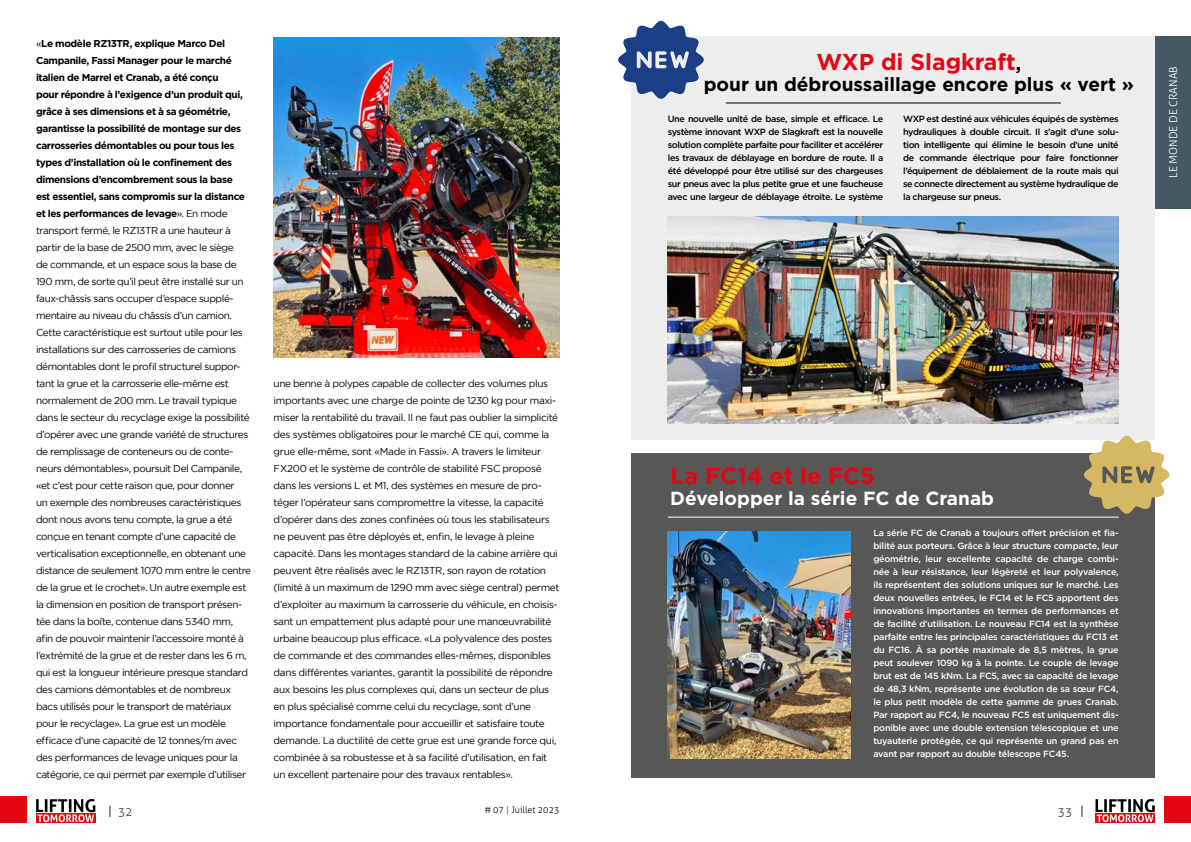
<style>
.page{position:relative;width:1191px;height:842px;background:#fff}
.page>*{position:absolute;margin:0;border:0;box-sizing:border-box;transform-origin:0 0}
.t1{font:700 23px "Gotham";color:#e30613}
.t2{font:700 19px "Gotham";color:#000}
.t3{font:700 19px "Gotham";color:#fff}
.t4{font:300 12px "Aller";color:#3c3c3b}
.t5{font:300 11px "Aller";color:#fff}
.t6{font:10px/17px "Gotham";letter-spacing:-.04em;color:#000}
.t7{font:500 9px/13px "Gotham";letter-spacing:-.02em;color:#fff;text-align:justify}
.t8{font:500 9px/13px "Gotham";letter-spacing:-.04em;color:#000;text-align:justify}
.t9{font:300 9px "Aller";color:#000}
.s1{font-weight:700}
.s2{font-size:19px;color:#000}
.s3{color:#000}
.s4{color:#e30613}
</style>
<div class="page">
<div style="left:36px;top:813px;width:60px;height:10px;background:#e30613"></div>
<svg style="left:36px;top:799px;width:59px;height:23px"></svg>
<div style="left:1095px;top:813px;width:60px;height:10px;background:#e30613"></div>
<svg style="left:1095px;top:799px;width:59px;height:23px"></svg>
<div style="left:631px;top:453px;width:524px;height:324px;background:#575756"></div>
<div style="left:1155px;top:36px;width:36px;height:172px;background:#455963"></div>
<div style="left:1164px;top:797px;width:27px;height:26px;background:#e30613"></div>
<div style="left:0;top:797px;width:26px;height:26px;background:#e30613"></div>
<img style="left:274px;top:37px;width:285px;height:320px">
<div style="left:631px;top:36px;width:524px;height:403px;background:#ededed"></div>
<hr style="left:725px;top:103px;width:335px;height:1px;background:#000">
<hr style="left:668px;top:517px;width:450px;height:1px;background:#fff">
<img style="left:668px;top:216px;width:450px;height:208px">
<img style="left:668px;top:532px;width:182px;height:226px">
<svg style="left:618px;top:21px;width:86px;height:78px"></svg>
<svg style="left:1083px;top:436px;width:86px;height:78px"></svg>
<p class="t6" style="left:36px;top:35px;width:217px">«<span class="s1">Le modèle RZ13TR, explique Marco Del Campanile, Fassi Manager pour le marché italien de Marrel et Cranab, a été conçu<br>pour répondre à l’exigence d’un produit qui, grâce à ses dimensions et à sa géométrie, garantisse la possibilité de montage sur des carrosseries démontables ou pour tous les types d’installation où le confinement des dimensions d’encombrement sous la base<br>est essentiel, sans compromis sur la distance et les performances de levage</span>». En mode transport fermé, le RZ13TR a une hauteur à partir de la base de 2500 mm, avec le siège<br>de commande, et un espace sous la base de 190 mm, de sorte qu’il peut être installé sur un faux-châssis sans occuper d’espace supplé&shy;mentaire au niveau du châssis d’un camion.<br>Cette caractéristique est surtout utile pour les installations sur des carrosseries de camions démontables dont le profil structurel suppor&shy;tant la grue et la carrosserie elle-même est normalement de 200 mm. Le travail typique dans le secteur du recyclage exige la possibilité d’opérer avec une grande variété de structures de remplissage de conteneurs ou de conte&shy;neurs démontables», poursuit Del Campanile, «et c’est pour cette raison que, pour donner<br>un exemple des nombreuses caractéristiques dont nous avons tenu compte, la grue a été conçue en tenant compte d’une capacité de verticalisation exceptionnelle, en obtenant une distance de seulement 1070 mm entre le centre de la grue et le crochet». Un autre exemple est la dimension en position de transport présen&shy;tée dans la boîte, contenue dans 5340 mm, afin de pouvoir maintenir l’accessoire monté à l’extrémité de la grue et de rester dans les 6 m, qui est la longueur intérieure presque standard des camions démontables et de nombreux bacs utilisés pour le transport de matériaux pour le recyclage». La grue est un modèle efficace d’une capacité de 12 tonnes/m avec des performances de levage uniques pour la catégorie, ce qui permet par exemple d’utiliser</p>
<p class="t6" style="left:274px;top:375px;width:287px">une benne à polypes capable de collecter des volumes plus importants avec une charge de pointe de 1230 kg pour maxi&shy;miser la rentabilité du travail. Il ne faut pas oublier la simplicité des systèmes obligatoires pour le marché CE qui, comme la grue elle-même, sont «Made in Fassi». A travers le limiteur FX200 et le système de contrôle de stabilité FSC proposé dans les versions L et M1, des systèmes en mesure de pro&shy;téger l’opérateur sans compromettre la vitesse, la capacité d’opérer dans des zones confinées où tous les stabilisateurs ne peuvent pas être déployés et, enfin, le levage à pleine capacité. Dans les montages standard de la cabine arrière qui peuvent être réalisés avec le RZ13TR, son rayon de rotation (limité à un maximum de 1290 mm avec siège central) permet d’exploiter au maximum la carrosserie du véhicule, en choisis&shy;sant un empattement plus adapté pour une manœuvrabilité urbaine beaucoup plus efficace. «La polyvalence des postes de commande et des commandes elles-mêmes, disponibles dans différentes variantes, garantit la possibilité de répondre aux besoins les plus complexes qui, dans un secteur de plus en plus spécialisé comme celui du recyclage, sont d’une importance fondamentale pour accueillir et satisfaire toute demande. La ductilité de cette grue est une grande force qui, combinée à sa robustesse et à sa facilité d’utilisation, en fait un excellent partenaire pour des travaux rentables».</p>
<h1 class="t1" style="left:816px;top:47px;width:206px">WXP di Slagkraft<span class="s2">,</span></h1>
<h2 class="t2" style="left:704px;top:72px;width:431px">pour un débroussaillage encore plus « vert »</h2>
<p class="t8" style="left:668px;top:112px;width:217px">Une nouvelle unité de base, simple et efficace. Le système innovant WXP de Slagkraft est la nouvelle solution complète parfaite pour faciliter et accélérer les travaux de déblayage en bordure de route. Il a été développé pour être utilisé sur des chargeuses sur pneus avec la plus petite grue et une faucheuse avec une largeur de déblayage étroite. Le système</p>
<p class="t8" style="left:903px;top:112px;width:217px">WXP est destiné aux véhicules équipés de systèmes hydrauliques à double circuit. Il s’agit d’une solu&shy;tion intelligente qui élimine le besoin d’une unité de commande électrique pour faire fonctionner l’équipement de déblaiement de la route mais qui se connecte directement au système hydraulique de la chargeuse sur pneus.</p>
<h1 class="t1" style="left:670px;top:461px;width:206px">La FC14 et le FC5</h1>
<h2 class="t3" style="left:670px;top:486px;width:325px">Développer la série FC de Cranab</h2>
<p class="t7" style="left:873px;top:526px;width:247px">La série FC de Cranab a toujours offert précision et fia&shy;bilité aux porteurs. Grâce à leur structure compacte, leur géométrie, leur excellente capacité de charge combi&shy;née à leur résistance, leur légèreté et leur polyvalence, ils représentent des solutions uniques sur le marché. Les deux nouvelles entrées, le FC14 et le FC5 apportent des innovations importantes en termes de performances et de facilité d’utilisation. Le nouveau FC14 est la synthèse parfaite entre les principales caractéristiques du FC13 et du FC16. À sa portée maximale de 8,5 mètres, la grue peut soulever 1090 kg à la pointe. Le couple de levage brut est de 145 kNm. La FC5, avec sa capacité de levage de 48,3 kNm, représente une évolution de sa sœur FC4, le plus petit modèle de cette gamme de grues Cranab.<br>Par rapport au FC4, le nouveau FC5 est uniquement dis&shy;ponible avec une double extension télescopique et une tuyauterie protégée, ce qui représente un grand pas en avant par rapport au double télescope FC45.</p>
<p class="t4" style="left:108px;top:804px;width:26px"><span class="s3">|</span> 32</p>
<p class="t9" style="left:484px;top:804px;width:77px"># 07 <span class="s4">|</span> Juillet 2023</p>
<p class="t4" style="left:1057px;top:804px;width:28px">33 <span class="s3">|</span></p>
<p class="t5" style="left:1166px;top:178px;width:113px;rotate:-90deg">LE MONDE DE CRANAB</p>
</div>
